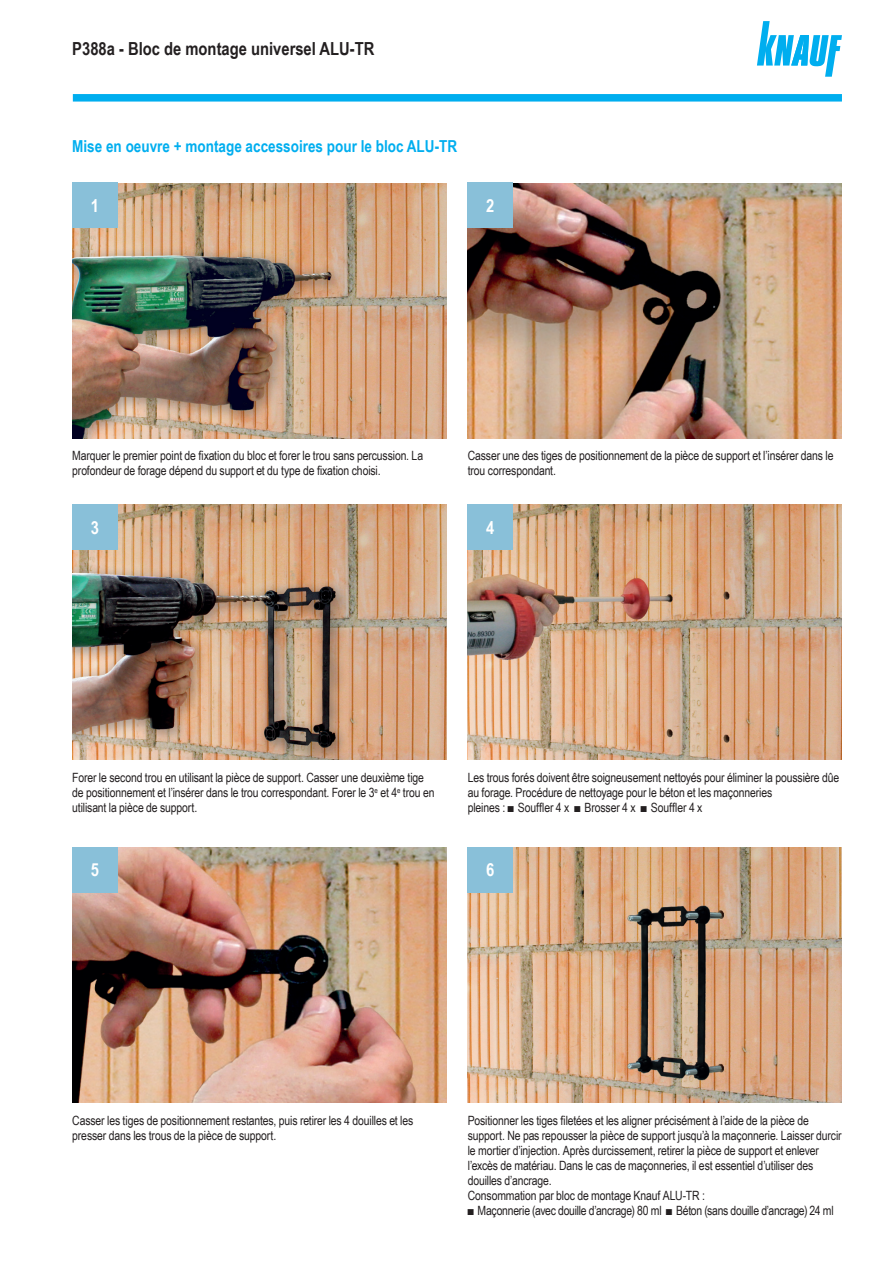
<style>
.page{position:relative;width:893px;height:1263px;background:#fff}
.page>*{position:absolute;margin:0;border:0;box-sizing:border-box;transform-origin:0 0}
.t1{font:700 18px "Arial Narrow";color:#231f20}
.t2{font:700 18px "Arial Narrow";color:#fff}
.Ue4_Beschreibung_10{font:700 16.5px "Arial Narrow";color:#00aeef}
.t3{font:12.75px/15px "Arial Narrow";letter-spacing:-.01em;color:#231f20}
</style>
<div class="page">
<img style="left:72px;top:183px;width:374px;height:255px">
<img style="left:72px;top:505px;width:374px;height:255px">
<img style="left:72px;top:847px;width:374px;height:255px">
<img style="left:468px;top:183px;width:374px;height:255px">
<img style="left:468px;top:505px;width:374px;height:255px">
<img style="left:468px;top:847px;width:374px;height:255px">
<div style="left:72px;top:183px;width:46px;height:45px;background:#89c0d9"></div>
<div style="left:72px;top:505px;width:46px;height:45px;background:#89c0d9"></div>
<div style="left:72px;top:847px;width:46px;height:45px;background:#89c0d9"></div>
<div style="left:468px;top:183px;width:45px;height:45px;background:#89c0d9"></div>
<div style="left:468px;top:505px;width:45px;height:45px;background:#89c0d9"></div>
<div style="left:468px;top:847px;width:45px;height:45px;background:#89c0d9"></div>
<div style="left:73px;top:94px;width:769px;height:8px;background:#00aeef"></div>
<svg style="left:757px;top:21px;width:85px;height:56px"></svg>
<h1 class="t1" style="left:72px;top:35px;width:304px">P388a - Bloc de montage universel ALU-TR</h1>
<p class="Ue4_Beschreibung_10" style="left:72px;top:134px;width:386px">Mise en oeuvre + montage accessoires pour le bloc ALU-TR</p>
<p class="t2" style="left:91px;top:192px;width:10px">1</p>
<p class="t2" style="left:486px;top:192px;width:10px">2</p>
<p class="t3" style="left:72px;top:448px;width:352px">Marquer le premier point de fixation du bloc et forer le trou sans percussion. La profondeur de forage dépend du support et du type de fixation choisi.</p>
<p class="t2" style="left:91px;top:514px;width:10px">3</p>
<p class="t3" style="left:468px;top:448px;width:367px">Casser une des tiges de positionnement de la pièce de support et l’insérer dans le trou correspondant.</p>
<p class="t2" style="left:486px;top:514px;width:10px">4</p>
<p class="t3" style="left:72px;top:770px;width:364px">Forer le second trou en utilisant la pièce de support. Casser une deuxième tige de positionnement et l’insérer dans le trou correspondant. Forer le 3<sup>e</sup> et 4<sup>e</sup> trou en utilisant la pièce de support.</p>
<p class="t2" style="left:91px;top:856px;width:10px">5</p>
<p class="t3" style="left:468px;top:770px;width:373px">Les trous forés doivent être soigneusement nettoyés pour éliminer la poussière dûe au forage. Procédure de nettoyage pour le béton et les maçonneries<br>pleines : ■ Souffler 4 x ■ Brosser 4 x ■ Souffler 4 x</p>
<p class="t2" style="left:486px;top:856px;width:10px">6</p>
<p class="t3" style="left:72px;top:1112px;width:343px">Casser les tiges de positionnement restantes, puis retirer les 4 douilles et les presser dans les trous de la pièce de support.</p>
<p class="t3" style="left:468px;top:1112px;width:375px">Positionner les tiges filetées et les aligner précisément à l’aide de la pièce de support. Ne pas repousser la pièce de support jusqu’à la maçonnerie. Laisser durcir le mortier d’injection. Après durcissement, retirer la pièce de support et enlever l’excès de matériau. Dans le cas de maçonneries, il est essentiel d’utiliser des douilles d’ancrage.</p>
<p class="t3" style="left:468px;top:1187px;width:239px">Consommation par bloc de montage Knauf ALU-TR :</p>
<p class="t3" style="left:468px;top:1202px;width:367px">■ Maçonnerie (avec douille d’ancrage) 80 ml ■ Béton (sans douille d’ancrage) 24 ml</p>
</div>
